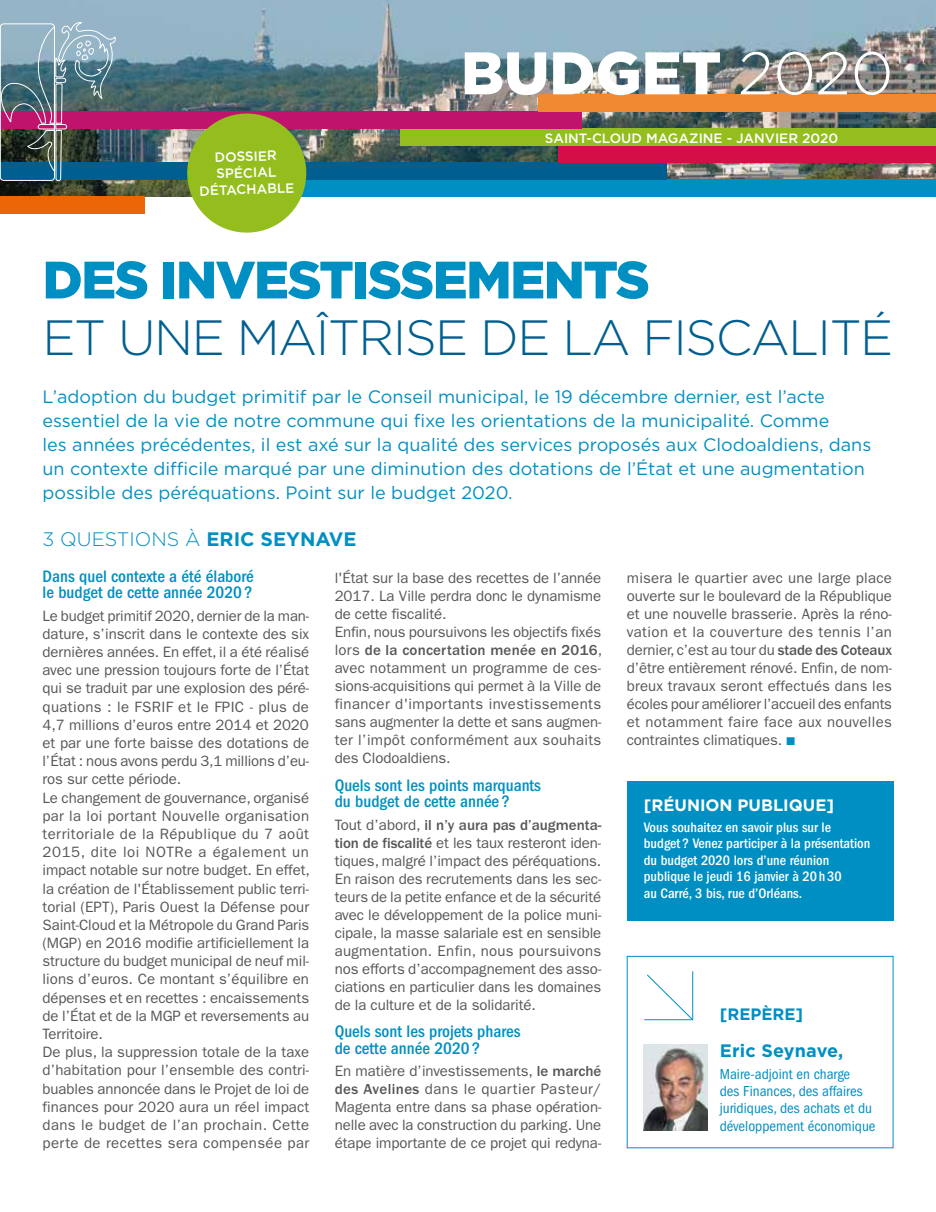
<style>
.page{position:relative;width:936px;height:1212px;background:#fff}
.page>*{position:absolute;margin:0;border:0;box-sizing:border-box;transform-origin:0 0}
.t1{font:900 60px "Gotham";color:#fff}
.t2{font:900 52.5px "Gotham";letter-spacing:-.03em;color:#008fc3}
.t3{font:300 49.5px "Gotham";letter-spacing:-.03em;color:#005f90}
.t4{font:300 19.5px "Gotham";color:#008fc3}
.t5{font:18px/24px "Gotham";color:#008fc3}
.t6{font:700 18px "Gotham";letter-spacing:.01em;color:#008fc3}
.t7{font:500 condensed 17.25px/16.5px "ITC Franklin Gothic Std";color:#008fc3}
.t8{font:700 16.5px "Gotham";color:#fff}
.t9{font:700 16.5px "Gotham";color:#008fc3}
.t10{font:15px/18px "ITC Franklin Gothic Std";letter-spacing:-.005em;color:#575756;text-align:justify}
.t11{font:condensed 15px/17.2px "ITC Franklin Gothic Std";color:#008fc3}
.t12{font:500 condensed 14.25px/16.5px "ITC Franklin Gothic Std";color:#fff}
.t13{font:500 13.5px/16.5px "Gotham";color:#fff;text-align:center}
.s1{font-weight:300}
.s2{font-weight:700}
.s3{font-weight:500}
.s4{color:#008fc3}
</style>
<div class="page">
<svg style="left:644px;top:971px;width:49px;height:49px"></svg>
<img style="left:643px;top:1044px;width:64px;height:86px">
<img style="left:0;top:0;width:935px;height:197px">
<div style="left:0;top:197px;width:145px;height:17px;background:#ec6608"></div>
<div style="left:291px;top:180px;width:644px;height:17px;background:#008fc3"></div>
<div style="left:0;top:163px;width:666px;height:17px;background:#005f90"></div>
<div style="left:558px;top:146px;width:377px;height:17px;background:#d60e47"></div>
<div style="left:400px;top:129px;width:535px;height:17px;background:#93be1e"></div>
<div style="left:0;top:112px;width:581px;height:17px;background:#c0136b"></div>
<div style="left:538px;top:95px;width:397px;height:17px;background:#f18932"></div>
<img style="left:0;top:22px;width:116px;height:175px">
<div style="left:0;top:24px;width:55px;height:157px;border:1px solid #fff;border-radius:3px"></div>
<svg style="left:186px;top:113px;width:121px;height:120px"></svg>
<div style="left:626px;top:781px;width:267px;height:139px;background:#008fc3"></div>
<h1 class="t1" style="left:461px;top:32px;width:434px">BUDGET <span class="s1">2020</span></h1>
<p class="t13" style="left:198px;top:149px;width:97px;rotate:-2deg">DOSSIER<br>SPÉCIAL<br>DÉTACHABLE</p>
<p class="t13" style="left:545px;top:130px;width:295px">SAINT-CLOUD MAGAZINE - JANVIER 2020</p>
<h2 class="t2" style="left:43px;top:244px;width:609px">DES INVESTISSEMENTS</h2>
<h3 class="t3" style="left:43px;top:307px;width:852px">ET UNE MAÎTRISE DE LA FISCALITÉ</h3>
<p class="t5" style="left:43px;top:385px;width:830px">L’adoption du budget primitif par le Conseil municipal, le 19 décembre dernier, est l’acte essentiel de la vie de notre commune qui fixe les orientations de la municipalité. Comme<br>les années précédentes, il est axé sur la qualité des services proposés aux Clodoaldiens, dans un contexte difficile marqué par une diminution des dotations de l’État et une augmentation possible des péréquations. Point sur le budget 2020.</p>
<h3 class="t4" style="left:43px;top:527px;width:315px">3 QUESTIONS À <span class="s2">ERIC SEYNAVE</span></h3>
<p class="t7" style="left:43px;top:568px;width:213px">Dans quel contexte a été élaboré le budget de cette année 2020?</p>
<p class="t10" style="left:43px;top:607px;width:269px;text-align:left">Le budget primitif 2020, dernier de la man&shy;dature, s’inscrit dans le contexte des six dernières années. En effet, il a été réalisé avec une pression toujours forte de l’État qui se traduit par une explosion des péré&shy;quations : le FSRIF et le FPIC - plus de 4,7 millions d’euros entre 2014 et 2020 et par une forte baisse des dotations de l’État : nous avons perdu 3,1 millions d’eu&shy;ros sur cette période.<br>Le changement de gouvernance, organisé par la loi portant Nouvelle organisation territoriale de la République du 7 août 2015, dite loi NOTRe a également un impact notable sur notre budget. En effet, la création de l'Établissement public terri&shy;torial (EPT), Paris Ouest la Défense pour Saint-Cloud et la Métropole du Grand Paris (MGP) en 2016 modifie artificiellement la structure du budget municipal de neuf mil&shy;lions d’euros. Ce montant s’équilibre en dépenses et en recettes : encaissements de l’État et de la MGP et reversements au Territoire.<br>De plus, la suppression totale de la taxe d’habitation pour l’ensemble des contri&shy;buables annoncée dans le Projet de loi de finances pour 2020 aura un réel impact dans le budget de l’an prochain. Cette perte de recettes sera compensée par</p>
<p class="t10" style="left:334px;top:569px;width:269px;text-align:left">l'État sur la base des recettes de l’année 2017. La Ville perdra donc le dynamisme de cette fiscalité.<br>Enfin, nous poursuivons les objectifs fixés lors <span class="s3">de la concertation menée en 2016</span>, avec notamment un programme de ces&shy;sions-acquisitions qui permet à la Ville de financer d'importants investissements sans augmenter la dette et sans augmen&shy;ter l’impôt conformément aux souhaits des Clodoaldiens.</p>
<p class="t7" style="left:334px;top:777px;width:208px">Quels sont les points marquants du budget de cette année ?</p>
<p class="t10" style="left:334px;top:815px;width:268px">Tout d’abord, <span class="s3">il n’y aura pas d’augmenta&shy;tion de fiscalité</span> et les taux resteront iden&shy;tiques, malgré l’impact des péréquations.<br>En raison des recrutements dans les sec&shy;teurs de la petite enfance et de la sécurité avec le développement de la police muni&shy;cipale, la masse salariale est en sensible augmentation. Enfin, nous poursuivons nos efforts d’accompagnement des asso&shy;ciations en particulier dans les domaines de la culture et de la solidarité.</p>
<p class="t7" style="left:334px;top:1023px;width:187px">Quels sont les projets phares de cette année 2020?</p>
<p class="t10" style="left:334px;top:1062px;width:268px">En matière d’investissements, <span class="s3">le marché des Avelines</span> dans le quartier Pasteur/ Magenta entre dans sa phase opération&shy;nelle avec la construction du parking. Une étape importante de ce projet qui redyna-</p>
<p class="t10" style="left:626px;top:569px;width:267px">misera le quartier avec une large place ouverte sur le boulevard de la République et une nouvelle brasserie. Après la réno&shy;vation et la couverture des tennis l’an dernier, c’est au tour du <span class="s3">stade des Coteaux </span>d’être entièrement rénové. Enfin, de nom&shy;breux travaux seront effectués dans les écoles pour améliorer l’accueil des enfants et notamment faire face aux nouvelles contraintes climatiques. <span class="s4">■</span></p>
<p class="t8" style="left:643px;top:794px;width:192px">[RÉUNION PUBLIQUE]</p>
<p class="t12" style="left:643px;top:819px;width:228px">Vous souhaitez en savoir plus sur le budget ? Venez participer à la présentation du budget 2020 lors d’une réunion publique le jeudi 16 janvier à 20h30<br>au Carré, 3 bis, rue d’Orléans.</p>
<p class="t9" style="left:719px;top:1003px;width:85px">[REPÈRE]</p>
<p class="t6" style="left:719px;top:1039px;width:125px">Eric Seynave,</p>
<p class="t11" style="left:719px;top:1065px;width:157px">Maire-adjoint en charge<br>des Finances, des affaires juridiques, des achats et du développement économique</p>
</div>
